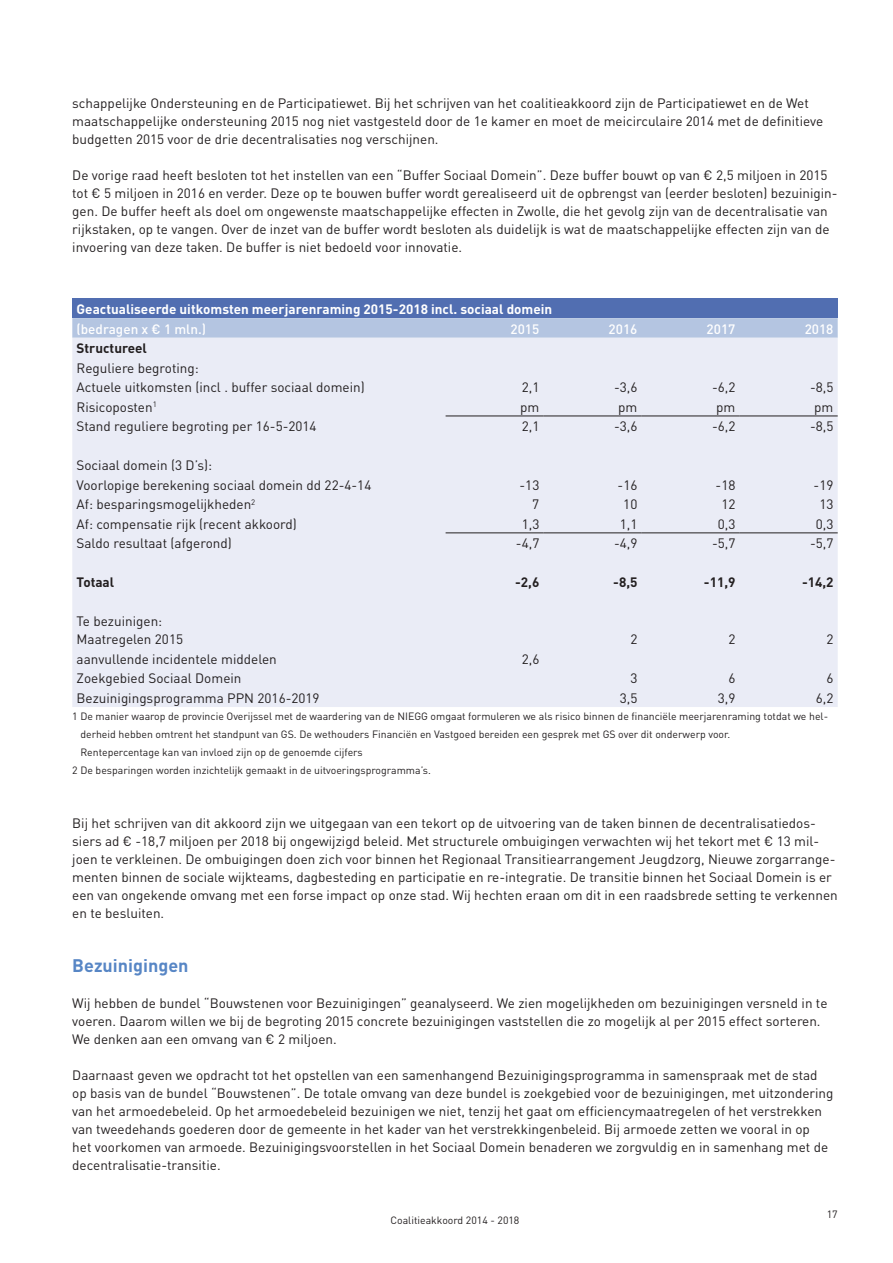
<style>
.page{position:relative;width:893px;height:1263px;background:#fff}
.page>*{position:absolute;margin:0;border:0;box-sizing:border-box;transform-origin:0 0}
.bold_12pt{font:700 18px "DIN";color:#5786c5}
.platte_tekst{font:13.5px/18px "DIN";color:#231f20}
.tabel{font:13.5px "DIN";color:#231f20}
.tabel_bold_blauw{font:700 13.5px "DIN";color:#fff}
.tabel-2{font:700 13.5px "DIN";color:#231f20}
.tabel-3{font:500 13.5px "DIN";color:#fff}
.voettekst{font:10.5px/18px "DIN";color:#231f20}
</style>
<div class="page">
<div style="left:72px;top:298px;width:766px;height:20px;background:#516eb1"></div>
<div style="left:72px;top:318px;width:766px;height:20px;background:#b4c5e1"></div>
<div style="left:72px;top:338px;width:766px;height:369px;background:#eaecf6"></div>
<hr style="left:446px;top:416px;width:98px;height:1px;background:#231f20">
<hr style="left:544px;top:416px;width:98px;height:1px;background:#231f20">
<hr style="left:642px;top:416px;width:98px;height:1px;background:#231f20">
<hr style="left:740px;top:416px;width:98px;height:1px;background:#231f20">
<hr style="left:446px;top:532px;width:98px;height:1px;background:#231f20">
<hr style="left:544px;top:532px;width:98px;height:1px;background:#231f20">
<hr style="left:642px;top:532px;width:98px;height:1px;background:#231f20">
<hr style="left:740px;top:532px;width:98px;height:1px;background:#231f20">
<p class="platte_tekst" style="left:72px;top:94px;width:752px">schappelijke Ondersteuning en de Participatiewet. Bij het schrijven van het coalitieakkoord zijn de Participatiewet en de Wet maatschappelijke ondersteuning 2015 nog niet vastgesteld door de 1e kamer en moet de meicirculaire 2014 met de definitieve budgetten 2015 voor de drie decentralisaties nog verschijnen.</p>
<p class="platte_tekst" style="left:72px;top:166px;width:767px">De vorige raad heeft besloten tot het instellen van een “Buffer Sociaal Domein”. Deze buffer bouwt op van € 2,5 miljoen in 2015 tot € 5 miljoen in 2016 en verder. Deze op te bouwen buffer wordt gerealiseerd uit de opbrengst van (eerder besloten) bezuinigin&shy;gen. De buffer heeft als doel om ongewenste maatschappelijke effecten in Zwolle, die het gevolg zijn van de decentralisatie van rijkstaken, op te vangen. Over de inzet van de buffer wordt besloten als duidelijk is wat de maatschappelijke effecten zijn van de invoering van deze taken. De buffer is niet bedoeld voor innovatie.</p>
<p class="tabel_bold_blauw" style="left:77px;top:300px;width:477px">Geactualiseerde uitkomsten meerjarenraming 2015-2018 incl. sociaal domein</p>
<p class="tabel-3" style="left:77px;top:320px;width:131px">(bedragen x € 1 mln.)</p>
<p class="tabel-3" style="left:511px;top:320px;width:30px">2015</p>
<p class="tabel-3" style="left:609px;top:320px;width:30px">2016</p>
<p class="tabel-3" style="left:707px;top:320px;width:30px">2017</p>
<p class="tabel-3" style="left:805px;top:320px;width:30px">2018</p>
<p class="tabel-2" style="left:77px;top:339px;width:72px">Structureel</p>
<p class="tabel" style="left:77px;top:359px;width:124px">Reguliere begroting:</p>
<p class="tabel" style="left:77px;top:379px;width:290px">Actuele uitkomsten (incl . buffer sociaal domein)</p>
<p class="tabel" style="left:522px;top:379px;width:19px">2,1</p>
<p class="tabel" style="left:614px;top:379px;width:25px">-3,6</p>
<p class="tabel" style="left:712px;top:379px;width:25px">-6,2</p>
<p class="tabel" style="left:810px;top:379px;width:25px">-8,5</p>
<p class="tabel" style="left:77px;top:398px;width:82px">Risicoposten<sup>1</sup></p>
<p class="tabel" style="left:520px;top:398px;width:21px">pm</p>
<p class="tabel" style="left:618px;top:398px;width:21px">pm</p>
<p class="tabel" style="left:716px;top:398px;width:21px">pm</p>
<p class="tabel" style="left:814px;top:398px;width:21px">pm</p>
<p class="tabel" style="left:77px;top:418px;width:242px">Stand reguliere begroting per 16-5-2014</p>
<p class="tabel" style="left:522px;top:418px;width:19px">2,1</p>
<p class="tabel" style="left:614px;top:418px;width:25px">-3,6</p>
<p class="tabel" style="left:712px;top:418px;width:25px">-6,2</p>
<p class="tabel" style="left:810px;top:418px;width:25px">-8,5</p>
<p class="tabel" style="left:77px;top:457px;width:137px">Sociaal domein (3 D’s):</p>
<p class="tabel" style="left:77px;top:476px;width:296px">Voorlopige berekening sociaal domein dd 22-4-14</p>
<p class="tabel" style="left:520px;top:476px;width:21px">-13</p>
<p class="tabel" style="left:618px;top:476px;width:21px">-16</p>
<p class="tabel" style="left:716px;top:476px;width:21px">-18</p>
<p class="tabel" style="left:814px;top:476px;width:21px">-19</p>
<p class="tabel" style="left:77px;top:496px;width:180px">Af: besparingsmogelijkheden<sup>2</sup></p>
<p class="tabel" style="left:532px;top:496px;width:9px">7</p>
<p class="tabel" style="left:623px;top:496px;width:16px">10</p>
<p class="tabel" style="left:721px;top:496px;width:16px">12</p>
<p class="tabel" style="left:819px;top:496px;width:16px">13</p>
<p class="tabel" style="left:77px;top:515px;width:222px">Af: compensatie rijk (recent akkoord)</p>
<p class="tabel" style="left:522px;top:515px;width:19px">1,3</p>
<p class="tabel" style="left:620px;top:515px;width:19px">1,1</p>
<p class="tabel" style="left:718px;top:515px;width:19px">0,3</p>
<p class="tabel" style="left:816px;top:515px;width:19px">0,3</p>
<p class="tabel" style="left:77px;top:535px;width:157px">Saldo resultaat (afgerond)</p>
<p class="tabel" style="left:516px;top:535px;width:25px">-4,7</p>
<p class="tabel" style="left:614px;top:535px;width:25px">-4,9</p>
<p class="tabel" style="left:712px;top:535px;width:25px">-5,7</p>
<p class="tabel" style="left:810px;top:535px;width:25px">-5,7</p>
<p class="tabel-2" style="left:77px;top:574px;width:39px">Totaal</p>
<p class="tabel-2" style="left:515px;top:574px;width:26px">-2,6</p>
<p class="tabel-2" style="left:613px;top:574px;width:26px">-8,5</p>
<p class="tabel-2" style="left:704px;top:574px;width:33px">-11,9</p>
<p class="tabel-2" style="left:802px;top:574px;width:33px">-14,2</p>
<p class="tabel" style="left:77px;top:613px;width:87px">Te bezuinigen:</p>
<p class="tabel" style="left:77px;top:631px;width:108px">Maatregelen 2015</p>
<p class="tabel" style="left:630px;top:631px;width:9px">2</p>
<p class="tabel" style="left:728px;top:631px;width:9px">2</p>
<p class="tabel" style="left:826px;top:631px;width:9px">2</p>
<p class="tabel" style="left:77px;top:650px;width:202px">aanvullende incidentele middelen</p>
<p class="tabel" style="left:522px;top:650px;width:19px">2,6</p>
<p class="tabel" style="left:77px;top:670px;width:166px">Zoekgebied Sociaal Domein</p>
<p class="tabel" style="left:630px;top:670px;width:9px">3</p>
<p class="tabel" style="left:728px;top:670px;width:9px">6</p>
<p class="tabel" style="left:826px;top:670px;width:9px">6</p>
<p class="tabel" style="left:77px;top:689px;width:245px">Bezuinigingsprogramma PPN 2016-2019</p>
<p class="tabel" style="left:620px;top:689px;width:19px">3,5</p>
<p class="tabel" style="left:718px;top:689px;width:19px">3,9</p>
<p class="tabel" style="left:816px;top:689px;width:19px">6,2</p>
<p class="voettekst" style="left:80px;top:707px;width:749px;text-indent:-8px">1 De manier waarop de provincie Overijssel met de waardering van de NIEGG omgaat formuleren we als risico binnen de financiële meerjarenraming totdat we hel&shy;derheid hebben omtrent het standpunt van GS. De wethouders Financiën en Vastgoed bereiden een gesprek met GS over dit onderwerp voor.<br>Rentepercentage kan van invloed zijn op de genoemde cijfers</p>
<p class="voettekst" style="left:72px;top:761px;width:360px">2 De besparingen worden inzichtelijk gemaakt in de uitvoeringsprogramma’s.</p>
<p class="platte_tekst" style="left:72px;top:814px;width:767px">Bij het schrijven van dit akkoord zijn we uitgegaan van een tekort op de uitvoering van de taken binnen de decentralisatiedos&shy;siers ad € -18,7 miljoen per 2018 bij ongewijzigd beleid. Met structurele ombuigingen verwachten wij het tekort met € 13 mil&shy;joen te verkleinen. De ombuigingen doen zich voor binnen het Regionaal Transitiearrangement Jeugdzorg, Nieuwe zorgarrange&shy;menten binnen de sociale wijkteams, dagbesteding en participatie en re-integratie. De transitie binnen het Sociaal Domein is er een van ongekende omvang met een forse impact op onze stad. Wij hechten eraan om dit in een raadsbrede setting te verkennen en te besluiten.</p>
<p class="bold_12pt" style="left:72px;top:954px;width:118px">Bezuinigingen</p>
<p class="platte_tekst" style="left:72px;top:994px;width:757px">Wij hebben de bundel “Bouwstenen voor Bezuinigingen” geanalyseerd. We zien mogelijkheden om bezuinigingen versneld in te voeren. Daarom willen we bij de begroting 2015 concrete bezuinigingen vaststellen die zo mogelijk al per 2015 effect sorteren.<br>We denken aan een omvang van € 2 miljoen.</p>
<p class="platte_tekst" style="left:72px;top:1066px;width:763px">Daarnaast geven we opdracht tot het opstellen van een samenhangend Bezuinigingsprogramma in samenspraak met de stad op basis van de bundel “Bouwstenen”. De totale omvang van deze bundel is zoekgebied voor de bezuinigingen, met uitzondering van het armoedebeleid. Op het armoedebeleid bezuinigen we niet, tenzij het gaat om efficiencymaatregelen of het verstrekken van tweedehands goederen door de gemeente in het kader van het verstrekkingenbeleid. Bij armoede zetten we vooral in op<br>het voorkomen van armoede. Bezuinigingsvoorstellen in het Sociaal Domein benaderen we zorgvuldig en in samenhang met de decentralisatie-transitie.</p>
<p class="voettekst" style="left:391px;top:1211px;width:130px">Coalitieakkoord 2014 - 2018</p>
<p class="voettekst" style="left:827px;top:1205px;width:12px">17</p>
</div>
